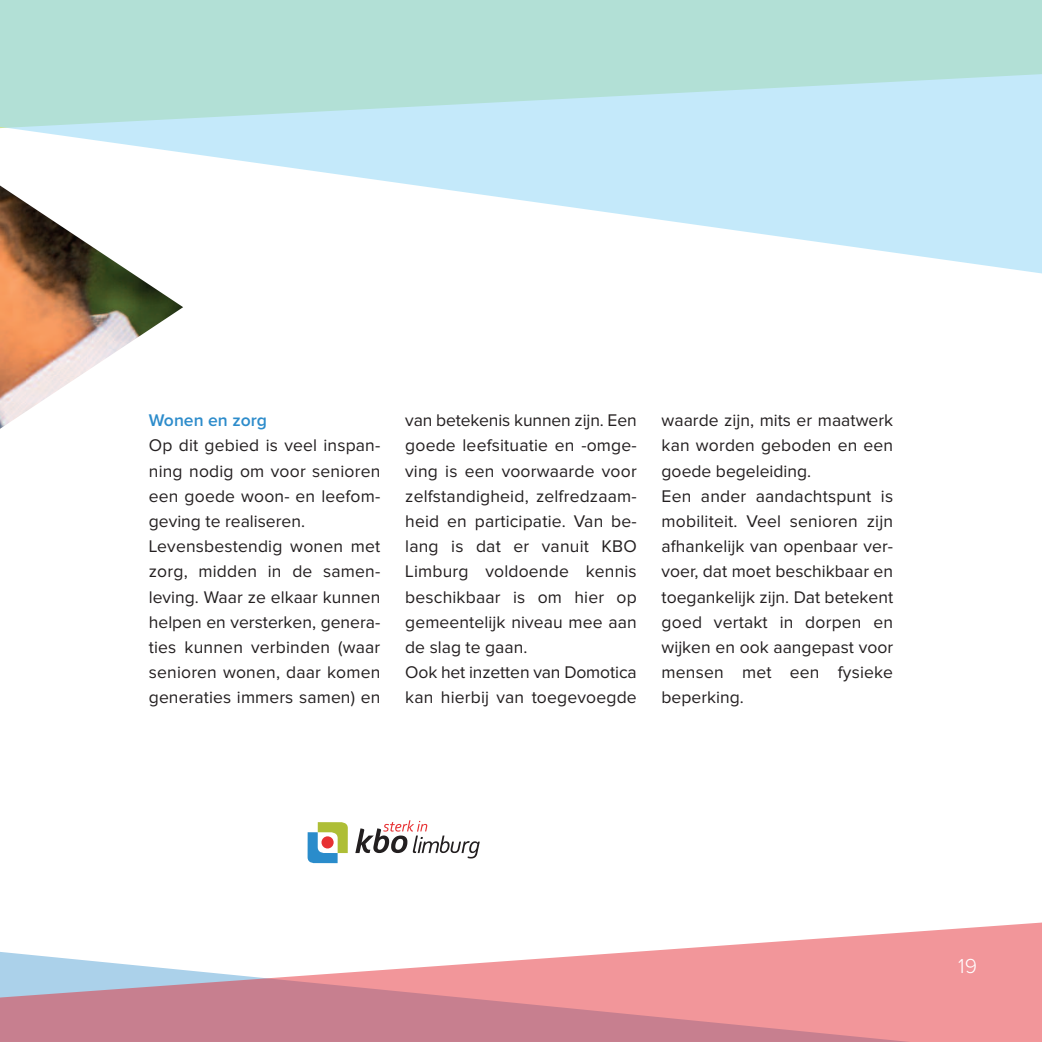
<style>
.page{position:relative;width:1042px;height:1042px;background:#fff}
.page>*{position:absolute;margin:0;border:0;box-sizing:border-box;transform-origin:0 0}
.t1{font:300 21px "Proxima Nova";color:#fff}
.t2{font:17.5px/25.2px "Proxima Nova";letter-spacing:.01em;color:#231f20}
.t3{font:600 17.5px "Proxima Nova";color:#2d8ccb}
</style>
<div class="page">
<img style="left:0;top:278px;width:183px;height:151px">
<svg style="left:0;top:0;width:1042px;height:278px"></svg>
<svg style="left:0;top:922px;width:1042px;height:120px"></svg>
<svg style="left:308px;top:822px;width:40px;height:41px"></svg>
<div style="left:321px;top:836px;width:13px;height:12px;background:#e73133;border-radius:50%"></div>
<svg style="left:355px;top:820px;width:125px;height:38px"></svg>
<p class="t3" style="left:149px;top:414px;width:120px">Wonen en zorg</p>
<p class="t2" style="left:149px;top:434px;width:233px">Op dit gebied is veel inspan&shy;ning nodig om voor senioren een goede woon- en leefom&shy;geving te realiseren.<br>Levensbestendig wonen met zorg, midden in de samen&shy;leving. Waar ze elkaar kunnen helpen en versterken, genera&shy;ties kunnen verbinden (waar senioren wonen, daar komen generaties immers samen) en</p>
<p class="t2" style="left:405px;top:409px;width:233px">van betekenis kunnen zijn. Een goede leefsituatie en -omge&shy;ving is een voorwaarde voor zelfstandigheid, zelfredzaam&shy;heid en participatie. Van be&shy;lang is dat er vanuit KBO<br>Limburg voldoende kennis beschikbaar is om hier op gemeentelijk niveau mee aan de slag te gaan.<br>Ook het inzetten van Domotica kan hierbij van toegevoegde</p>
<p class="t2" style="left:661px;top:409px;width:233px">waarde zijn, mits er maatwerk kan worden geboden en een goede begeleiding.<br>Een ander aandachtspunt is mobiliteit. Veel senioren zijn afhankelijk van openbaar ver&shy;voer, dat moet beschikbaar en toegankelijk zijn. Dat betekent goed vertakt in dorpen en wijken en ook aangepast voor mensen met een fysieke beperking.</p>
<p class="t1" style="left:958px;top:959px;width:20px">19</p>
</div>
